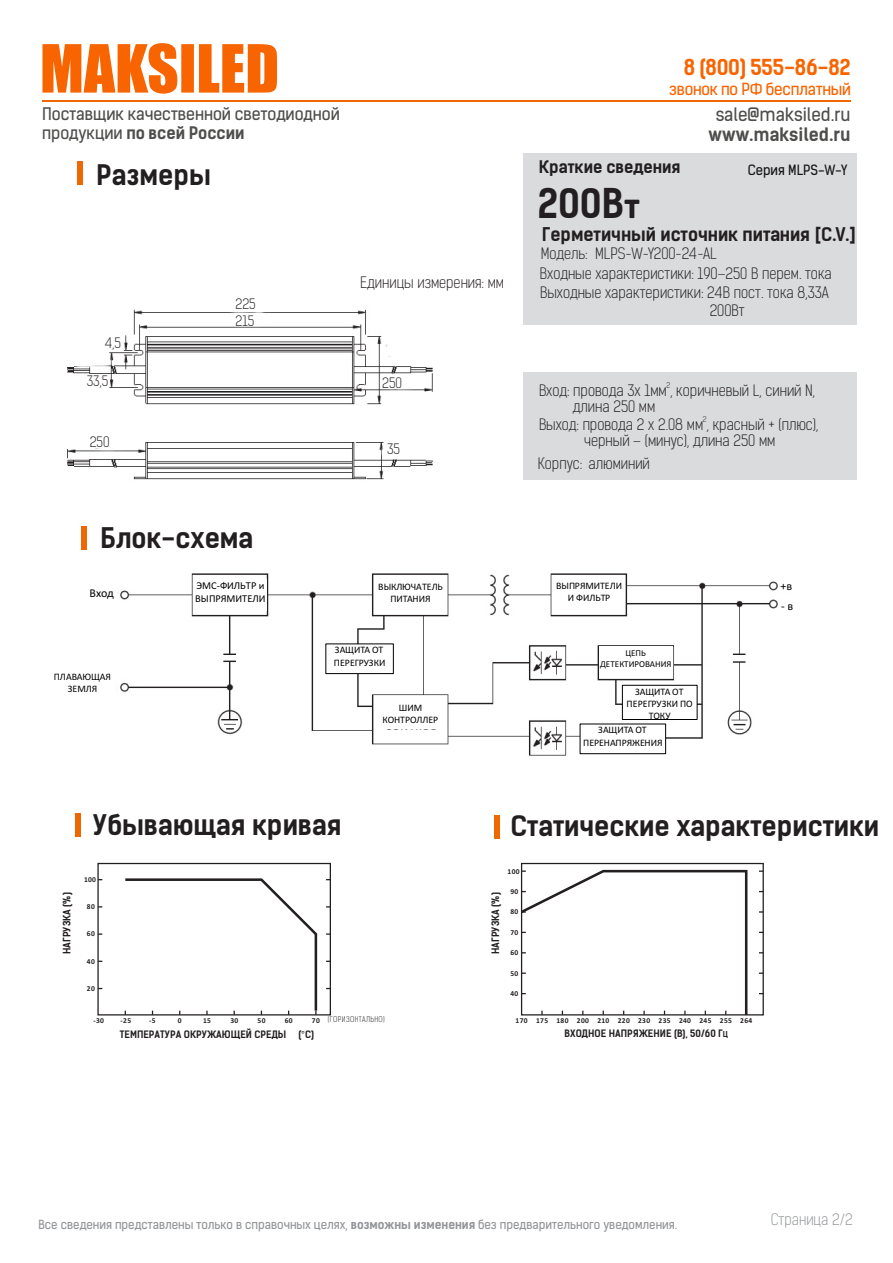
<style>
.page{position:relative;width:893px;height:1263px;background:#fff}
.page>*{position:absolute;margin:0;border:0;box-sizing:border-box;transform-origin:0 0}
.t1{font:39px "Kelson Sans Bold RU";color:#231f20}
.t2{font:27px "Kelson Sans Bold RU";color:#231f20}
.t3{font:21px "Kelson Sans Bold RU";letter-spacing:-.015em;color:#f86400}
.t4{font:18px "Kelson Sans Bold RU";color:#231f20}
.t5{font:17.7px "Kelson Sans Regular RU";color:#4e4e4d}
.t6{font:17.7px "Kelson Sans Bold RU";color:#4e4e4d}
.t7{font:16.5px "Kelson Sans Regular RU";color:#4e4e4d}
.t8{font:16.5px "Kelson Sans Bold RU";color:#4e4e4d}
.t9{font:16.5px "Kelson Sans Bold RU";color:#231f20}
.t10{font:15.9px "Kelson Sans Regular RU";letter-spacing:-.015em;color:#f86400}
.t11{font:15px/16.5px "Kelson Sans Light RU";color:#231f20}
.t12{font:15px "Kelson Sans Light RU";color:#939598}
.t13{font:13.65px "Kelson Sans Light RU";color:#231f20}
.t14{font:13.5px "Kelson Sans Regular RU";color:#151616}
.t15{font:12px "Kelson Sans Regular RU";color:#939598}
.t16{font:12px/20.1px "Calibri";color:#000}
.t17{font:10.5px/12.6px "Calibri";color:#000}
.t18{font:9.9px/12px "Calibri";color:#000;text-align:center}
.t19{font:9.75px "Kelson Sans Bold RU";color:#231f20}
.t20{font:9px/11.1px "Calibri";letter-spacing:.005em;color:#000;text-align:center}
.t21{font:700 7.5px "Calibri";letter-spacing:.045em;color:#231f20}
.t22{font:7.5px "Kelson Sans Light RU";letter-spacing:.05em;color:#231f20}
.s1{font-family:"Kelson Sans Regular RU"}
.s2{font-family:"Calibri";font-weight:700}
.s3{font-family:"Arial"}
.s4{font-size:7.8px}
.s5{font-family:"Kelson Sans Bold RU"}
</style>
<div class="page">
<img style="left:67px;top:309px;width:366px;height:171px">
<svg style="left:42px;top:43px;width:235px;height:51px"></svg>
<hr style="left:42px;top:101px;width:808px;height:1px;background:#ef6700">
<div style="left:523px;top:372px;width:333px;height:108px;background:#d9dbdc"></div>
<div style="left:77px;top:162px;width:6px;height:23px;background:#ef6700"></div>
<div style="left:97px;top:863px;width:234px;height:153px;border:1px solid #231f20"></div>
<svg style="left:123px;top:878px;width:195px;height:137px"></svg>
<div style="left:521px;top:863px;width:242px;height:153px;border:1px solid #231f20"></div>
<svg style="left:520px;top:869px;width:228px;height:147px"></svg>
<div style="left:81px;top:526px;width:6px;height:24px;background:#ef6700"></div>
<div style="left:76px;top:814px;width:5px;height:23px;background:#ef6700"></div>
<div style="left:493px;top:815px;width:6px;height:23px;background:#ef6700"></div>
<img style="left:117px;top:573px;width:661px;height:183px">
<div style="left:194px;top:579px;width:72px;height:32px;background:#fff"></div>
<div style="left:377px;top:581px;width:67px;height:28px;background:#fff"></div>
<div style="left:377px;top:701px;width:67px;height:28px;background:#fff"></div>
<div style="left:555px;top:579px;width:67px;height:33px;background:#fff"></div>
<div style="left:598px;top:647px;width:74px;height:30px;background:#fff"></div>
<div style="left:326px;top:644px;width:67px;height:30px;background:#fff"></div>
<div style="left:325px;top:643px;width:69px;height:31px;border:1px solid #000"></div>
<div style="left:580px;top:724px;width:85px;height:30px;background:#fff"></div>
<div style="left:579px;top:724px;width:87px;height:30px;border:1px solid #000"></div>
<div style="left:622px;top:685px;width:75px;height:34px;background:#fff"></div>
<div style="left:622px;top:685px;width:75px;height:35px;border:1px solid #000"></div>
<div style="left:523px;top:154px;width:333px;height:171px;background:#d9dbdc"></div>
<p class="t7" style="left:42px;top:108px;width:299px">Поставщик качественной светодиодной</p>
<p class="t8" style="left:42px;top:127px;width:204px"><span class="s1">продукции</span> по всей России</p>
<h2 class="t2" style="left:96px;top:164px;width:116px">Размеры</h2>
<p class="t13" style="left:105px;top:338px;width:17px">4,5</p>
<p class="t13" style="left:87px;top:376px;width:23px">33,5</p>
<p class="t13" style="left:90px;top:437px;width:21px">250</p>
<p class="t13" style="left:235px;top:299px;width:22px">225</p>
<p class="t13" style="left:235px;top:316px;width:20px">215</p>
<h2 class="t2" style="left:100px;top:528px;width:154px">Блок-схема</h2>
<p class="t16" style="left:89px;top:584px;width:26px">Вход</p>
<p class="t17" style="left:195px;top:580px;width:72px">ЭМС-ФИЛЬТР и<br>ВЫПРЯМИТЕЛИ</p>
<p class="t18" style="left:54px;top:671px;width:59px">ПЛАВАЮЩАЯ<br>ЗЕМЛЯ</p>
<p class="t11" style="left:360px;top:276px;width:145px">Единицы измерения: мм</p>
<p class="t13" style="left:382px;top:378px;width:21px">250</p>
<p class="t13" style="left:387px;top:444px;width:14px">35</p>
<p class="t18" style="left:378px;top:582px;width:66px">ВЫКЛЮЧАТЕЛЬ<br>ПИТАНИЯ</p>
<p class="t18" style="left:334px;top:645px;width:53px;text-align:left">ЗАЩИТА ОТ<br>ПЕРЕГРУЗКИ</p>
<p class="t18" style="left:382px;top:702px;width:57px">ШИМ<br>КОНТРОЛЛЕР</p>
<h3 class="t3" style="left:683px;top:59px;width:168px">8 (800) 555-86-82</h3>
<p class="t10" style="left:669px;top:83px;width:183px">звонок по РФ бесплатный</p>
<p class="t5" style="left:715px;top:107px;width:136px">sale@maksiled.ru</p>
<p class="t6" style="left:708px;top:127px;width:144px">www.maksiled.ru</p>
<p class="t9" style="left:538px;top:161px;width:143px">Краткие сведения</p>
<p class="t14" style="left:747px;top:164px;width:101px">Серия MLPS-W-Y</p>
<h1 class="t1" style="left:537px;top:188px;width:104px">200В<span class="s2">т</span></h1>
<p class="t4" style="left:542px;top:228px;width:316px">Герметичный источник питания [C.V.]</p>
<p class="t11" style="left:540px;top:265px;width:293px;line-height:19.6px">Входные характеристики: 190–250 В перем. тока<br>Выходные характеристики: 24В пост. тока 8,33А</p>
<p class="t11" style="left:709px;top:304px;width:36px">200Вт</p>
<p class="t11" style="left:540px;top:247px;width:178px">Модель: MLPS-W-Y200-24-AL</p>
<p class="t22" style="left:666px;top:382px;width:5px">2</p>
<p class="t11" style="left:573px;top:384px;width:244px;text-indent:-34px">Вход: провода 3х 1мм , коричневый L, синий N, длина 250 мм</p>
<p class="t22" style="left:703px;top:417px;width:5px">2</p>
<p class="t11" style="left:539px;top:418px;width:281px;text-align:center">Выход: провода 2 х 2.08 мм , красный + (плюс), черный – (минус), длина 250 мм</p>
<p class="t11" style="left:537px;top:457px;width:114px">Корпус: алюминий</p>
<p class="t18" style="left:556px;top:580px;width:67px">ВЫПРЯМИТЕЛИ<br>И ФИЛЬТР</p>
<p class="t20" style="left:600px;top:648px;width:73px">ЦЕПЬ<br>ДЕТЕКТИРОВАНИЯ</p>
<p class="t18" style="left:626px;top:686px;width:68px">ЗАЩИТА ОТ<br>ПЕРЕГРУЗКИ ПО<br>ТОКУ</p>
<p class="t18" style="left:583px;top:725px;width:81px">ЗАЩИТА ОТ<br>ПЕРЕНАПРЯЖЕНИЯ</p>
<p class="t16" style="left:780px;top:577px;width:14px">+в -в</p>
<p class="t19" style="left:63px;top:954px;width:63px;rotate:-90deg">НАГРУЗКА (%)</p>
<h2 class="t2" style="left:93px;top:814px;width:250px">Убывающая кривая</h2>
<h2 class="t2" style="left:510px;top:816px;width:370px">Статические характеристики</h2>
<p class="t21" style="left:84px;top:877px;width:14px">100</p>
<p class="t21" style="left:87px;top:904px;width:9px">80</p>
<p class="t21" style="left:87px;top:931px;width:9px">60</p>
<p class="t21" style="left:87px;top:958px;width:9px">40</p>
<p class="t21" style="left:87px;top:985px;width:9px">20</p>
<p class="t21" style="left:93px;top:1017px;width:12px">-30</p>
<p class="t21" style="left:121px;top:1017px;width:12px">-25</p>
<p class="t21" style="left:149px;top:1017px;width:8px">-5</p>
<p class="t21" style="left:178px;top:1017px;width:5px">0</p>
<p class="t21" style="left:203px;top:1017px;width:9px">15</p>
<p class="t21" style="left:230px;top:1017px;width:9px">30</p>
<p class="t21" style="left:257px;top:1017px;width:9px">50</p>
<p class="t21" style="left:285px;top:1017px;width:9px">60</p>
<p class="t21" style="left:312px;top:1017px;width:9px">70</p>
<p class="t19" style="left:120px;top:1030px;width:196px">ТЕМПЕРАТУРА ОКРУЖАЮЩЕЙ СРЕДЫ (<span class="s3">°</span>С)</p>
<p class="t22" style="left:328px;top:1017px;width:59px">(ГОРИЗОНТАЛЬНО)</p>
<p class="t21" style="left:507px;top:868px;width:14px">100</p>
<p class="t21" style="left:510px;top:909px;width:9px">80</p>
<p class="t21" style="left:510px;top:929px;width:9px">70</p>
<p class="t21" style="left:510px;top:970px;width:9px">50</p>
<p class="t21" style="left:510px;top:990px;width:9px">40</p>
<p class="t21" style="left:510px;top:888px;width:9px">90</p>
<p class="t19" style="left:491px;top:954px;width:63px;rotate:-90deg">НАГРУЗКА (%)</p>
<p class="t21" style="left:510px;top:950px;width:9px">60</p>
<p class="t21" style="left:515px;top:1017px;width:218px">170 175 180 200 210 220 230 235 240 245 255</p>
<p class="t19" style="left:564px;top:1029px;width:165px">ВХОДНОЕ НАПРЯЖЕНИЕ (В), 50/60 Г<span class="s4">Ц</span></p>
<p class="t21" style="left:740px;top:1017px;width:14px">264</p>
<p class="t15" style="left:38px;top:1220px;width:640px">Все сведения представлены только в справочных целях, <span class="s5">возможны изменения</span> без предварительного уведомления.</p>
<p class="t12" style="left:770px;top:1214px;width:83px">Страница 2/2</p>
</div>
